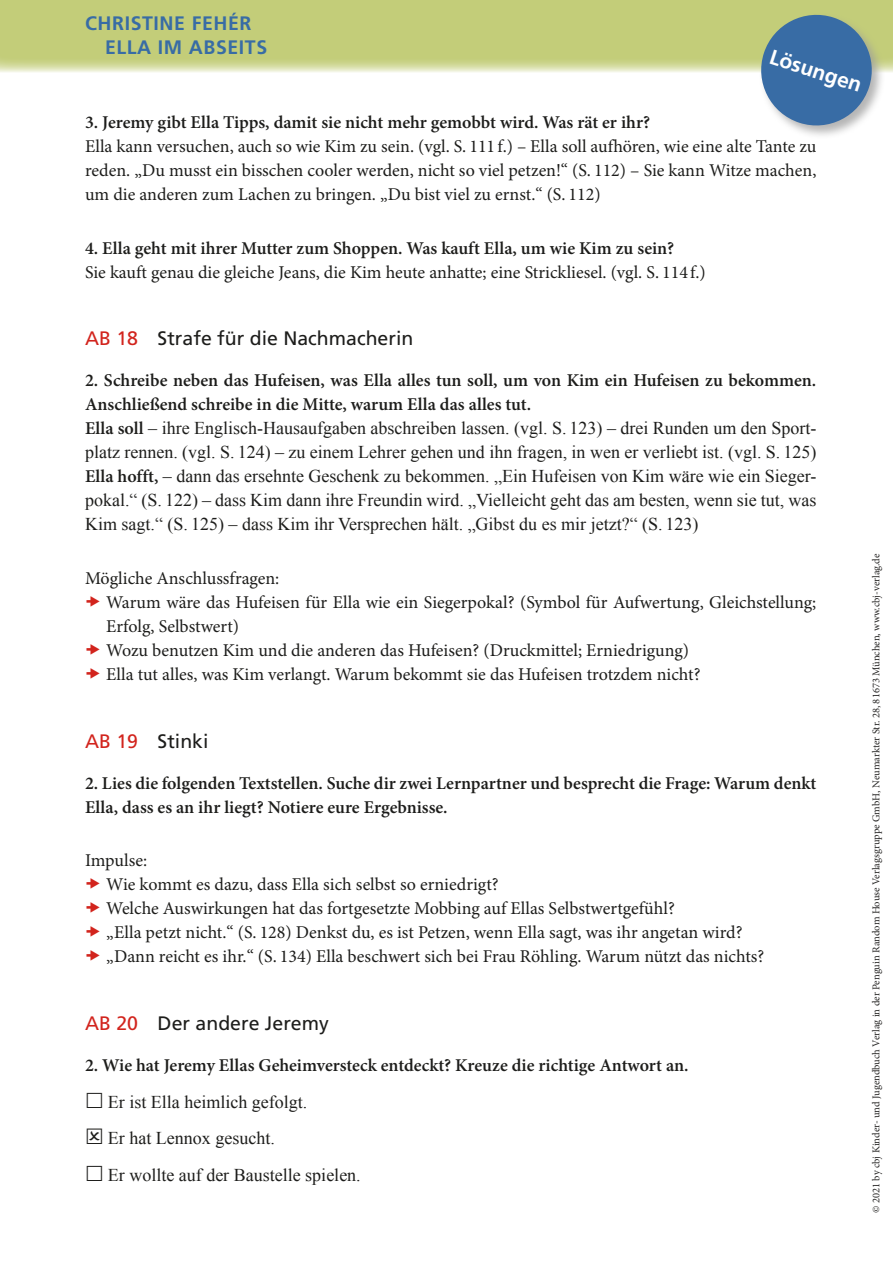
<style>
.page{position:relative;width:893px;height:1263px;background:#fff}
.page>*{position:absolute;margin:0;border:0;box-sizing:border-box;transform-origin:0 0}
.t1{font:700 21px "Frutiger LT Pro";color:#fff}
.t2{font:19.5px "Frutiger LT Pro";color:#1d1d1b}
.t3{font:700 19.5px/24px "Frutiger LT Pro";letter-spacing:.03em;color:#386ca5}
.t4{font:18px/24px "Minion Pro";color:#1d1d1b}
.t5{font:18px/24px "Times New Roman";color:#1d1d1b;text-align:justify}
.t6{font:600 18px/24px "Minion Pro";color:#1d1d1b}
.t7{font:10.5px "Minion Pro";color:#252423}
.s1{color:#d2241d}
.s2{font-family:"Minion Pro";font-weight:600}
</style>
<div class="page">
<div style="left:0;top:0;width:893px;height:72px;background:#c3cd79"></div>
<div style="left:759px;top:13px;width:127px;height:127px;background:#9d9d9d;opacity:.75"></div>
<svg style="left:754px;top:13px;width:124px;height:119px"></svg>
<p class="t3" style="left:105px;top:12px;width:164px;text-indent:-20px">CHRISTINE FEHÉR<br>ELLA IM ABSEITS</p>
<p class="t1" style="left:774px;top:44px;width:97px;rotate:18deg">Lösungen</p>
<p class="t6" style="left:85px;top:110px;width:567px">3. Jeremy gibt Ella Tipps, damit sie nicht mehr gemobbt wird. Was rät er ihr?</p>
<p class="t4" style="left:85px;top:134px;width:733px;text-align:justify">Ella kann versuchen, auch so wie Kim zu sein. (vgl. S. 111 f.) – Ella soll aufhören, wie eine alte Tante zu reden. „Du musst ein bisschen cooler werden, nicht so viel petzen!“ (S. 112) – Sie kann Witze machen, um die anderen zum Lachen zu bringen. „Du bist viel zu ernst.“ (S. 112)</p>
<p class="t6" style="left:85px;top:236px;width:591px">4. Ella geht mit ihrer Mutter zum Shoppen. Was kauft Ella, um wie Kim zu sein?</p>
<p class="t4" style="left:85px;top:260px;width:622px">Sie kauft genau die gleiche Jeans, die Kim heute anhatte; eine Strickliesel. (vgl. S. 114 f.)</p>
<p class="t2" style="left:85px;top:327px;width:330px"><span class="s1">AB 18</span> Strafe für die Nachmacherin</p>
<p class="t6" style="left:85px;top:368px;width:733px">2. Schreibe neben das Hufeisen, was Ella alles tun soll, um von Kim ein Hufeisen zu bekommen.<br>Anschließend schreibe in die Mitte, warum Ella das alles tut.</p>
<p class="t5" style="left:85px;top:416px;width:733px"><span class="s2">Ella soll</span> – ihre Englisch-Hausaufgaben abschreiben lassen. (vgl. S. 123) – drei Runden um den Sport&shy;platz rennen. (vgl. S. 124) – zu einem Lehrer gehen und ihn fragen, in wen er verliebt ist. (vgl. S. 125)<br><span class="s2">Ella hofft,</span> – dann das ersehnte Geschenk zu bekommen. „Ein Hufeisen von Kim wäre wie ein Sieger&shy;pokal.“ (S. 122) – dass Kim dann ihre Freundin wird. „Vielleicht geht das am besten, wenn sie tut, was Kim sagt.“ (S. 125) – dass Kim ihr Versprechen hält. „Gibst du es mir jetzt?“ (S. 123)</p>
<p class="t4" style="left:106px;top:566px;width:712px;text-indent:-21px">Mögliche Anschlussfragen:<br>Warum wäre das Hufeisen für Ella wie ein Siegerpokal? (Symbol für Aufwertung, Gleichstellung; Erfolg, Selbstwert)<br>Wozu benutzen Kim und die anderen das Hufeisen? (Druckmittel; Erniedrigung)<br>Ella tut alles, was Kim verlangt. Warum bekommt sie das Hufeisen trotzdem nicht?</p>
<p class="t2" style="left:85px;top:729px;width:125px"><span class="s1">AB 19</span> Stinki</p>
<p class="t6" style="left:85px;top:771px;width:733px">2. Lies die folgenden Textstellen. Suche dir zwei Lernpartner und besprecht die Frage: Warum denkt<br>Ella, dass es an ihr liegt? Notiere eure Ergebnisse.</p>
<p class="t4" style="left:106px;top:849px;width:659px;text-indent:-21px">Impulse:<br>Wie kommt es dazu, dass Ella sich selbst so erniedrigt?<br>Welche Auswirkungen hat das fortgesetzte Mobbing auf Ellas Selbstwertgefühl?<br>„Ella petzt nicht.“ (S. 128) Denkst du, es ist Petzen, wenn Ella sagt, was ihr angetan wird? „Dann reicht es ihr.“ (S. 134) Ella beschwert sich bei Frau Röhling. Warum nützt das nichts?</p>
<p class="t2" style="left:85px;top:1011px;width:245px"><span class="s1">AB 20</span> Der andere Jeremy</p>
<p class="t6" style="left:85px;top:1053px;width:605px">2. Wie hat Jeremy Ellas Geheimversteck entdeckt? Kreuze die richtige Antwort an.</p>
<p class="t5" style="left:108px;top:1083px;width:254px;line-height:36.8px;text-align:left">Er ist Ella heimlich gefolgt.<br>Er hat Lennox gesucht.<br>Er wollte auf der Baustelle spielen.</p>
<p class="t7" style="left:869px;top:1213px;width:661px;rotate:-90deg">© 2021 by cbj Kinder- und Jugendbuch Verlag in der Penguin Random House Verlagsgruppe GmbH, Neumarkter Str. 28, 81673 München, www.cbj-verlag.de</p>
</div>
